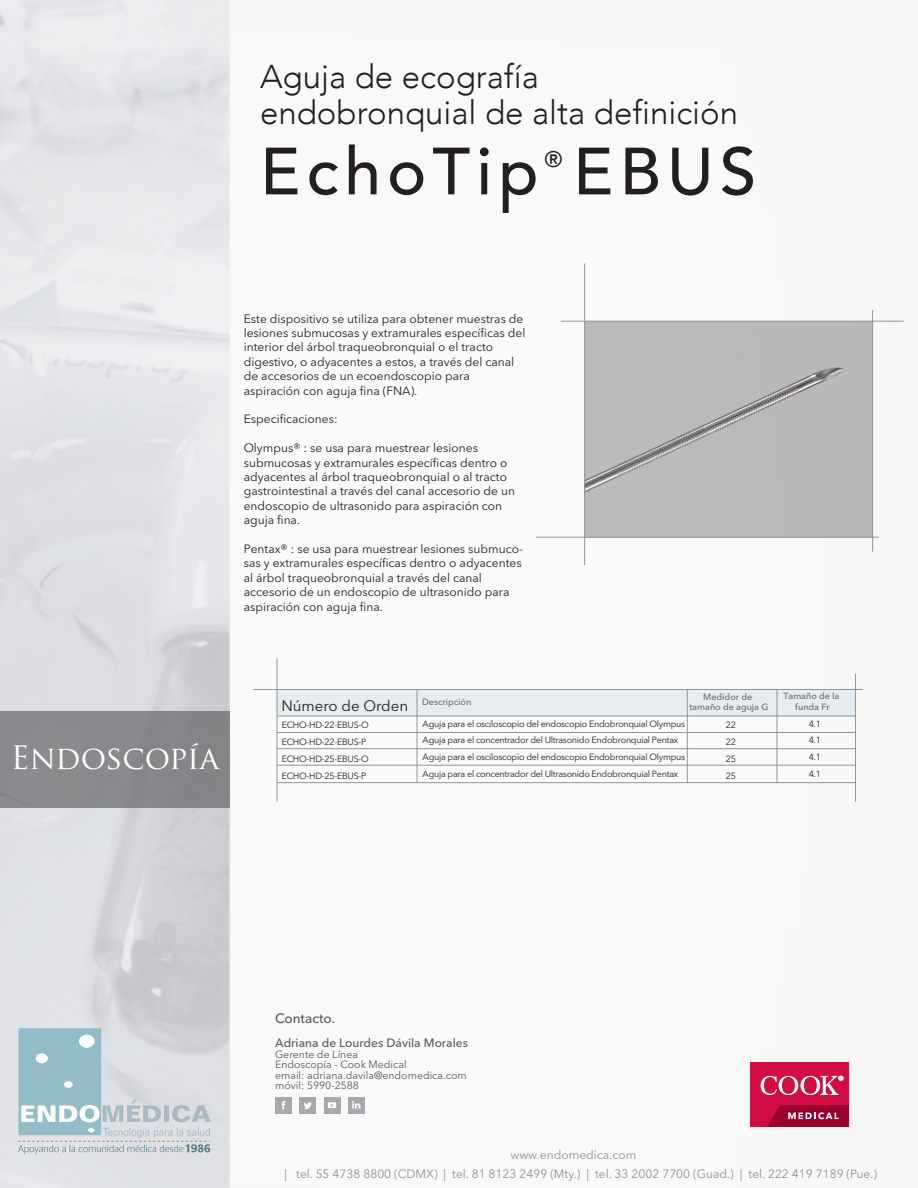
<style>
.page{position:relative;width:918px;height:1188px;background:#fff}
.page>*{position:absolute;margin:0;border:0;box-sizing:border-box;transform-origin:0 0}
.t1{font:500 66px "Avenir";letter-spacing:.09em;color:#231f20}
.t2{font:300 33px/36px "Avenir";color:#231f20}
.t3{font:31.5px "Trajan Pro";color:#fff}
.t4{font:500 22.5px "Avenir";color:#231f20}
.t5{font:15px "Avenir Next LT Pro";color:#231f20}
.t6{font:500 13.5px "Avenir Next LT Pro";color:#57585a}
.t7{font:12px/14.4px "Avenir Next LT Pro";color:#231f20}
.t8{font:12px/19.5px "Avenir Next LT Pro";color:#808285}
.t9{font:500 12px "Avenir Next LT Pro";color:#57585a}
.t10{font:10.5px/10.5px "Avenir Next LT Pro";color:#57585a}
.t11{font:9px/16.8px "Avenir Next LT Pro";letter-spacing:-.03em;color:#231f20}
.t12{font:500 9px/10.8px "Avenir Next LT Pro";color:#6c6d70;text-align:center}
</style>
<div class="page">
<img style="left:0;top:0;width:904px;height:1188px">
<div style="left:0;top:711px;width:230px;height:97px;background:#888a8c"></div>
<svg style="left:18px;top:1028px;width:193px;height:126px;background:#c1d1d7"></svg>
<hr style="left:584px;top:263px;width:1px;height:302px;background:#939598">
<hr style="left:872px;top:310px;width:1px;height:242px;background:#939598">
<hr style="left:561px;top:321px;width:343px;height:1px;background:#939598">
<hr style="left:536px;top:537px;width:343px;height:1px;background:#939598">
<div style="left:751px;top:1062px;width:98px;height:65px;background:#d20d44"></div>
<svg style="left:767px;top:1105px;width:82px;height:22px;background:#a61741"></svg>
<svg style="left:761px;top:1076px;width:82px;height:19px"></svg>
<div style="left:277px;top:689px;width:579px;height:27px;background:#e5edf0"></div>
<hr style="left:277px;top:659px;width:1px;height:143px;background:#939598">
<hr style="left:253px;top:689px;width:610px;height:1px;background:#939598">
<hr style="left:417px;top:689px;width:1px;height:94px;background:#939598">
<hr style="left:277px;top:716px;width:579px;height:1px;background:#939598">
<hr style="left:277px;top:732px;width:579px;height:1px;background:#939598">
<div style="left:299px;top:1097px;width:17px;height:17px;background:#a8a9ad"></div>
<svg style="left:304px;top:1102px;width:8px;height:7px"></svg>
<div style="left:275px;top:1097px;width:17px;height:17px;background:#a8a9ad"></div>
<svg style="left:282px;top:1101px;width:4px;height:8px"></svg>
<div style="left:324px;top:1097px;width:16px;height:17px;background:#a8a9ad"></div>
<svg style="left:328px;top:1102px;width:8px;height:6px"></svg>
<div style="left:348px;top:1097px;width:17px;height:17px;background:#a8a9ad"></div>
<svg style="left:352px;top:1101px;width:8px;height:8px"></svg>
<hr style="left:777px;top:690px;width:1px;height:93px;background:#939598">
<hr style="left:855px;top:674px;width:1px;height:128px;background:#939598">
<hr style="left:277px;top:765px;width:578px;height:1px;background:#939598">
<hr style="left:277px;top:782px;width:578px;height:1px;background:#939598">
<hr style="left:687px;top:690px;width:1px;height:93px;background:#939598">
<hr style="left:277px;top:748px;width:579px;height:1px;background:#939598">
<h2 class="t2" style="left:260px;top:59px;width:480px">Aguja de ecografía endobronquial de alta definición</h2>
<h1 class="t1" style="left:260px;top:114px;width:280px">EchoTip</h1>
<h3 class="t4" style="left:545px;top:140px;width:19px">®</h3>
<h1 class="t1" style="left:573px;top:114px;width:185px">EBUS</h1>
<p class="t7" style="left:244px;top:311px;width:283px">Este dispositivo se utiliza para obtener muestras de lesiones submucosas y extramurales específicas del interior del árbol traqueobronquial o el tracto digestivo, o adyacentes a estos, a través del canal de accesorios de un ecoendoscopio para aspiración con aguja fina (FNA).</p>
<p class="t7" style="left:244px;top:412px;width:95px">Especificaciones:</p>
<p class="t7" style="left:244px;top:441px;width:273px">Olympus® : se usa para muestrear lesiones submucosas y extramurales específicas dentro o adyacentes al árbol traqueobronquial o al tracto gastrointestinal a través del canal accesorio de un endoscopio de ultrasonido para aspiración con aguja fina.</p>
<p class="t7" style="left:244px;top:542px;width:281px">Pentax® : se usa para muestrear lesiones submuco&shy;sas y extramurales específicas dentro o adyacentes al árbol traqueobronquial a través del canal accesorio de un endoscopio de ultrasonido para aspiración con aguja fina.</p>
<h3 class="t3" style="left:10px;top:738px;width:210px">Endoscopía</h3>
<p class="t5" style="left:281px;top:697px;width:128px">Número de Orden</p>
<p class="t11" style="left:282px;top:717px;width:89px">ECHO-HD-22-EBUS-O<br>ECHO-HD-22-EBUS-P<br>ECHO-HD-25-EBUS-O<br>ECHO-HD-25-EBUS-P</p>
<p class="t12" style="left:689px;top:691px;width:81px">Medidor de tamaño de aguja G</p>
<p class="t12" style="left:422px;top:696px;width:51px">Descripción</p>
<p class="t11" style="left:423px;top:715px;width:264px">Aguja para el osciloscopio del endoscopio Endobronquial Olympus Aguja para el concentrador del Ultrasonido Endobronquial Pentax Aguja para el osciloscopio del endoscopio Endobronquial Olympus Aguja para el concentrador del Ultrasonido Endobronquial Pentax</p>
<p class="t11" style="left:726px;top:717px;width:12px;text-align:justify">22<br>22<br>25<br>25</p>
<p class="t12" style="left:783px;top:690px;width:58px">Tamaño de la funda Fr</p>
<p class="t11" style="left:809px;top:715px;width:14px;text-align:justify">4.1<br>4.1<br>4.1<br>4.1</p>
<p class="t6" style="left:275px;top:1011px;width:61px">Contacto.</p>
<p class="t9" style="left:275px;top:1036px;width:194px">Adriana de Lourdes Dávila Morales</p>
<p class="t10" style="left:275px;top:1049px;width:193px">Gerente de Línea<br>Endoscopía - Cook Medical<br>email: adriana.davila@endomedica.com móvil: 5990-2588</p>
<p class="t8" style="left:285px;top:1145px;width:594px;text-indent:226px">www.endomedica.com<br>| tel. 55 4738 8800 (CDMX) | tel. 81 8123 2499 (Mty.) | tel. 33 2002 7700 (Guad.) | tel. 222 419 7189 (Pue.)</p>
</div>
